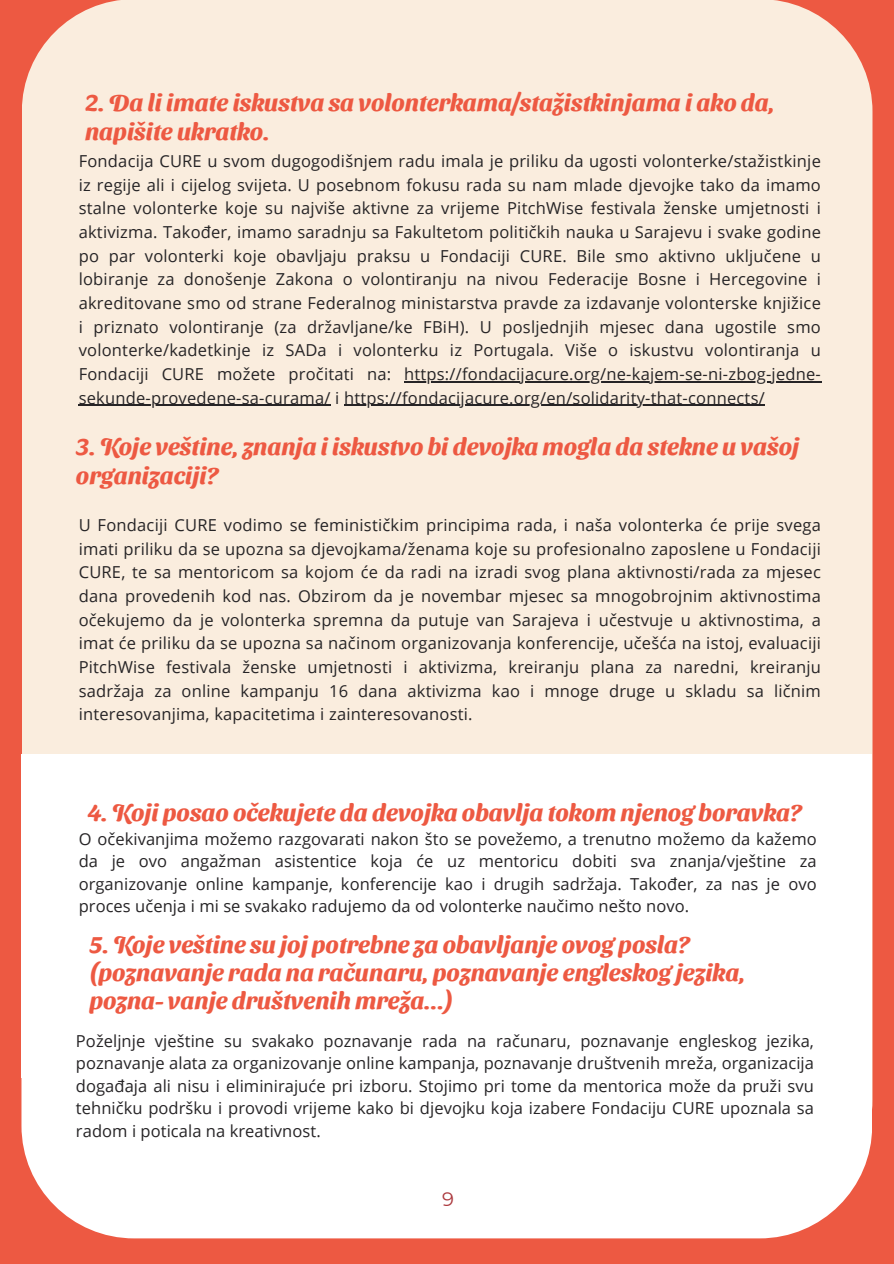
<style>
.page{position:relative;width:894px;height:1264px;background:#fff}
.page>*{position:absolute;margin:0;border:0;box-sizing:border-box;transform-origin:0 0}
.t1{font:700 24px/28.2px "Sansita Swashed";color:#ed5942}
.t2{font:19.5px "Montserrat";color:#ab383d}
.t3{font:16.5px/23.7px "Open Sans";letter-spacing:.015em;color:#262426;text-align:justify}
</style>
<div class="page">
<div style="left:0;top:0;width:893px;height:1263px;background:#ed5942"></div>
<div style="left:22px;top:0;width:850px;height:1212px;background:#faedde;border-radius:112px"></div>
<div style="left:22px;top:754px;width:849px;height:323px;background:#fff"></div>
<div style="left:22px;top:866px;width:849px;height:372px;background:#fff;border-radius:112px"></div>
<hr style="left:404px;top:381px;width:416px;height:1px;background:#262426">
<hr style="left:79px;top:404px;width:251px;height:2px;background:#262426">
<hr style="left:344px;top:404px;width:420px;height:2px;background:#262426">
<p class="t1" style="left:85px;top:87px;width:690px">2. Da li imate iskustva sa volonterkama/stažistkinjama i ako da, napišite ukratko.</p>
<p class="t3" style="left:79px;top:149px;width:743px">Fondacija CURE u svom dugogodišnjem radu imala je priliku da ugosti volonterke/stažistkinje iz regije ali i cijelog svijeta. U posebnom fokusu rada su nam mlade djevojke tako da imamo stalne volonterke koje su najviše aktivne za vrijeme PitchWise festivala ženske umjetnosti i aktivizma. Također, imamo saradnju sa Fakultetom političkih nauka u Sarajevu i svake godine po par volonterki koje obavljaju praksu u Fondaciji CURE. Bile smo aktivno uključene u lobiranje za donošenje Zakona o volontiranju na nivou Federacije Bosne i Hercegovine i akreditovane smo od strane Federalnog ministarstva pravde za izdavanje volonterske knjižice i priznato volontiranje (za državljane/ke FBiH). U posljednjih mjesec dana ugostile smo volonterke/kadetkinje iz SADa i volonterku iz Portugala. Više o iskustvu volontiranja u Fondaciji CURE možete pročitati na:</p>
<h1 class="t3" style="left:404px;top:361px;width:418px">https://fondacijacure.org/ne-kajem-se-ni-zbog-jedne-</h1>
<p class="t3" style="left:79px;top:385px;width:687px">sekunde-provedene-sa-curama/ i https://fondacijacure.org/en/solidarity-that-connects/</p>
<h1 class="t1" style="left:76px;top:431px;width:724px">3. Koje veštine, znanja i iskustvo bi devojka mogla da stekne u vašoj organizaciji?</h1>
<p class="t3" style="left:79px;top:513px;width:743px">U Fondaciji CURE vodimo se feminističkim principima rada, i naša volonterka će prije svega imati priliku da se upozna sa djevojkama/ženama koje su profesionalno zaposlene u Fondaciji CURE, te sa mentoricom sa kojom će da radi na izradi svog plana aktivnosti/rada za mjesec dana provedenih kod nas. Obzirom da je novembar mjesec sa mnogobrojnim aktivnostima očekujemo da je volonterka spremna da putuje van Sarajeva i učestvuje u aktivnostima, a imat će priliku da se upozna sa načinom organizovanja konferencije, učešća na istoj, evaluaciji PitchWise festivala ženske umjetnosti i aktivizma, kreiranju plana za naredni, kreiranju sadržaja za online kampanju 16 dana aktivizma kao i mnoge druge u skladu sa ličnim interesovanjima, kapacitetima i zainteresovanosti.</p>
<h1 class="t1" style="left:88px;top:796px;width:715px">4. Koji posao očekujete da devojka obavlja tokom njenog boravka?</h1>
<p class="t3" style="left:79px;top:827px;width:739px;line-height:22.5px">O očekivanjima možemo razgovarati nakon što se povežemo, a trenutno možemo da kažemo da je ovo angažman asistentice koja će uz mentoricu dobiti sva znanja/vještine za organizovanje online kampanje, konferencije kao i drugih sadržaja. Također, za nas je ovo proces učenja i mi se svakako radujemo da od volonterke naučimo nešto novo.</p>
<h1 class="t1" style="left:89px;top:928px;width:657px">5. Koje veštine su joj potrebne za obavljanje ovog posla? (poznavanje rada na računaru, poznavanje engleskog jezika, pozna- vanje društvenih mreža…)</h1>
<p class="t3" style="left:76px;top:1028px;width:739px;line-height:22.5px">Poželjnje vještine su svakako poznavanje rada na računaru, poznavanje engleskog jezika, poznavanje alata za organizovanje online kampanja, poznavanje društvenih mreža, organizacija događaja ali nisu i eliminirajuće pri izboru. Stojimo pri tome da mentorica može da pruži svu tehničku podršku i provodi vrijeme kako bi djevojku koja izabere Fondaciju CURE upoznala sa radom i poticala na kreativnost.</p>
<p class="t2" style="left:442px;top:1187px;width:13px">9</p>
</div>
